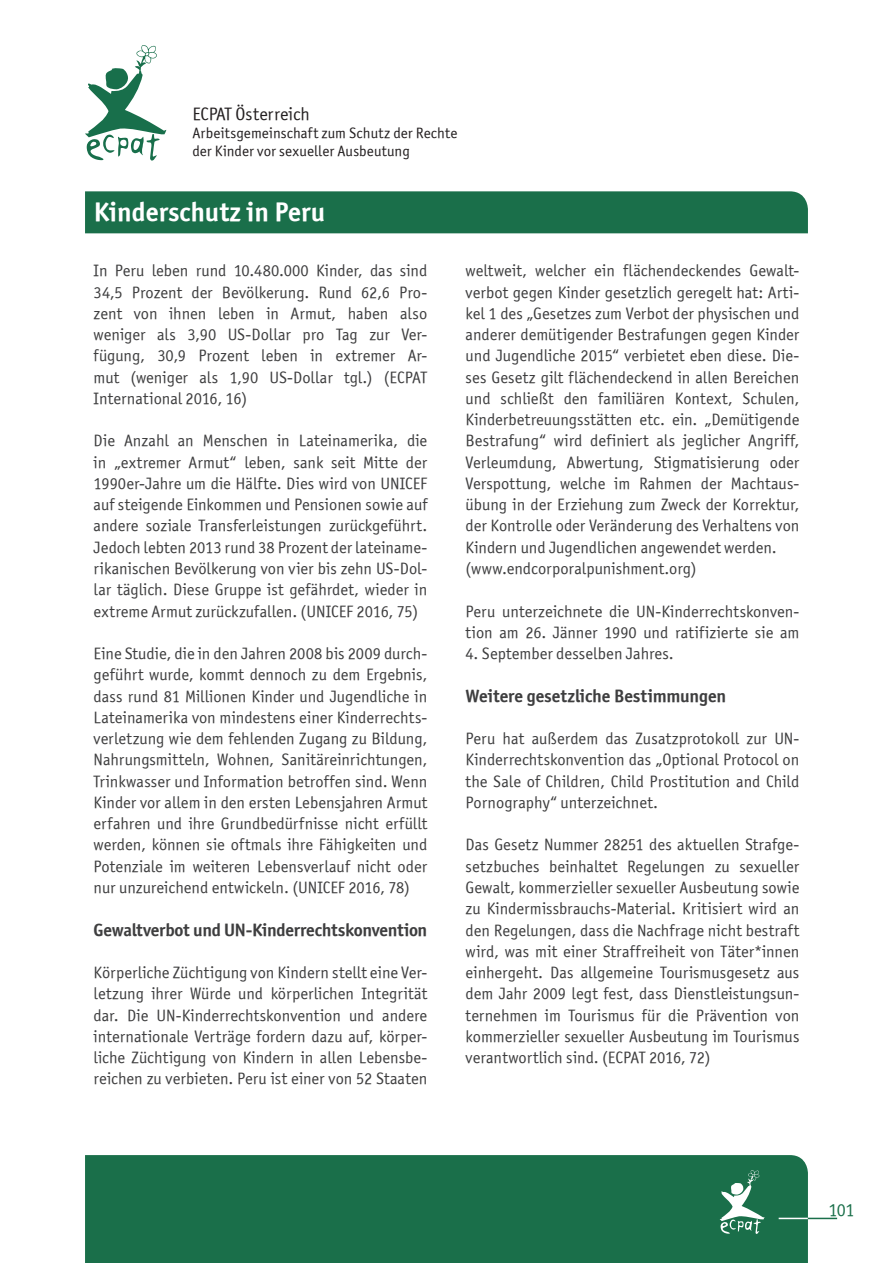
<style>
.page{position:relative;width:893px;height:1263px;background:#fff}
.page>*{position:absolute;margin:0;border:0;box-sizing:border-box;transform-origin:0 0}
.t1{font:27px "Officina Sans ITCTT Bold";color:#fff}
.t2{font:18px "Officina Sans ITCTT Bold";letter-spacing:-.015em;color:#3e3e3f}
.t3{font:18px "Officina Sans ITCTT Book";letter-spacing:-.005em;color:#231f20}
.t4{font:18px "Officina Sans ITCTT Book";color:#1a6f4a}
.t5{font:16.5px/21.3px "Officina Sans ITCTT Book";color:#3e3e3f;text-align:justify}
.t6{font:15px/18px "Officina Sans ITCTT Book";letter-spacing:.01em;color:#231f20}
</style>
<div class="page">
<div style="left:85px;top:1155px;width:723px;height:108px;background:#1a6f4a"></div>
<svg style="left:720px;top:1170px;width:44px;height:64px"></svg>
<svg style="left:779px;top:1218px;width:58px;height:1px"></svg>
<div style="left:85px;top:191px;width:723px;height:42px;background:#1a6f4a"></div>
<svg style="left:85px;top:45px;width:81px;height:116px"></svg>
<p class="t3" style="left:192px;top:104px;width:119px">ECPAT Österreich</p>
<p class="t6" style="left:192px;top:124px;width:267px">Arbeitsgemeinschaft zum Schutz der Rechte der Kinder vor sexueller Ausbeutung</p>
<h1 class="t1" style="left:94px;top:195px;width:233px">Kinderschutz in Peru</h1>
<p class="t5" style="left:94px;top:260px;width:335px">In Peru leben rund 10.480.000 Kinder, das sind 34,5 Prozent der Bevölkerung. Rund 62,6 Pro&shy;zent von ihnen leben in Armut, haben also weniger als 3,90 US-Dollar pro Tag zur Ver&shy;fügung, 30,9 Prozent leben in extremer Ar&shy;mut (weniger als 1,90 US-Dollar tgl.) (ECPAT International 2016, 16)</p>
<p class="t5" style="left:94px;top:430px;width:335px">Die Anzahl an Menschen in Lateinamerika, die in „extremer Armut“ leben, sank seit Mitte der 1990er-Jahre um die Hälfte. Dies wird von UNICEF auf steigende Einkommen und Pensionen sowie auf andere soziale Transferleistungen zurückgeführt.<br>Jedoch lebten 2013 rund 38 Prozent der lateiname&shy;rikanischen Bevölkerung von vier bis zehn US-Dol&shy;lar täglich. Diese Gruppe ist gefährdet, wieder in extreme Armut zurückzufallen. (UNICEF 2016, 75)</p>
<p class="t5" style="left:94px;top:643px;width:335px">Eine Studie, die in den Jahren 2008 bis 2009 durch&shy;geführt wurde, kommt dennoch zu dem Ergebnis, dass rund 81 Millionen Kinder und Jugendliche in Lateinamerika von mindestens einer Kinderrechts&shy;verletzung wie dem fehlenden Zugang zu Bildung, Nahrungsmitteln, Wohnen, Sanitäreinrichtungen, Trinkwasser und Information betroffen sind. Wenn Kinder vor allem in den ersten Lebensjahren Armut erfahren und ihre Grundbedürfnisse nicht erfüllt werden, können sie oftmals ihre Fähigkeiten und Potenziale im weiteren Lebensverlauf nicht oder nur unzureichend entwickeln. (UNICEF 2016, 78)</p>
<p class="t2" style="left:94px;top:918px;width:335px">Gewaltverbot und UN-Kinderrechtskonvention</p>
<p class="t5" style="left:94px;top:962px;width:335px">Körperliche Züchtigung von Kindern stellt eine Ver&shy;letzung ihrer Würde und körperlichen Integrität dar. Die UN-Kinderrechtskonvention und andere internationale Verträge fordern dazu auf, körper&shy;liche Züchtigung von Kindern in allen Lebensbe&shy;reichen zu verbieten. Peru ist einer von 52 Staaten</p>
<p class="t5" style="left:466px;top:260px;width:335px;text-align:left">weltweit, welcher ein flächendeckendes Gewalt&shy;verbot gegen Kinder gesetzlich geregelt hat: Arti&shy;kel 1 des „Gesetzes zum Verbot der physischen und anderer demütigender Bestrafungen gegen Kinder und Jugendliche 2015“ verbietet eben diese. Die&shy;ses Gesetz gilt flächendeckend in allen Bereichen und schließt den familiären Kontext, Schulen, Kinderbetreuungsstätten etc. ein. „Demütigende Bestrafung“ wird definiert als jeglicher Angriff, Verleumdung, Abwertung, Stigmatisierung oder Verspottung, welche im Rahmen der Machtaus&shy;übung in der Erziehung zum Zweck der Korrektur, der Kontrolle oder Veränderung des Verhaltens von Kindern und Jugendlichen angewendet werden. (www.endcorporalpunishment.org)</p>
<p class="t5" style="left:466px;top:600px;width:335px">Peru unterzeichnete die UN-Kinderrechtskonven&shy;tion am 26. Jänner 1990 und ratifizierte sie am</p>
<p class="t5" style="left:466px;top:643px;width:210px">4. September desselben Jahres.</p>
<p class="t2" style="left:466px;top:684px;width:262px">Weitere gesetzliche Bestimmungen</p>
<p class="t5" style="left:466px;top:728px;width:335px">Peru hat außerdem das Zusatzprotokoll zur UN-Kinderrechtskonvention das „Optional Protocol on the Sale of Children, Child Prostitution and Child Pornography“ unterzeichnet.</p>
<p class="t5" style="left:466px;top:834px;width:335px">Das Gesetz Nummer 28251 des aktuellen Strafge&shy;setzbuches beinhaltet Regelungen zu sexueller Gewalt, kommerzieller sexueller Ausbeutung sowie zu Kindermissbrauchs-Material. Kritisiert wird an den Regelungen, dass die Nachfrage nicht bestraft wird, was mit einer Straffreiheit von Täter*innen einhergeht. Das allgemeine Tourismusgesetz aus dem Jahr 2009 legt fest, dass Dienstleistungsun&shy;ternehmen im Tourismus für die Prävention von kommerzieller sexueller Ausbeutung im Tourismus verantwortlich sind. (ECPAT 2016, 72)</p>
<p class="t4" style="left:828px;top:1199px;width:28px">101</p>
</div>
